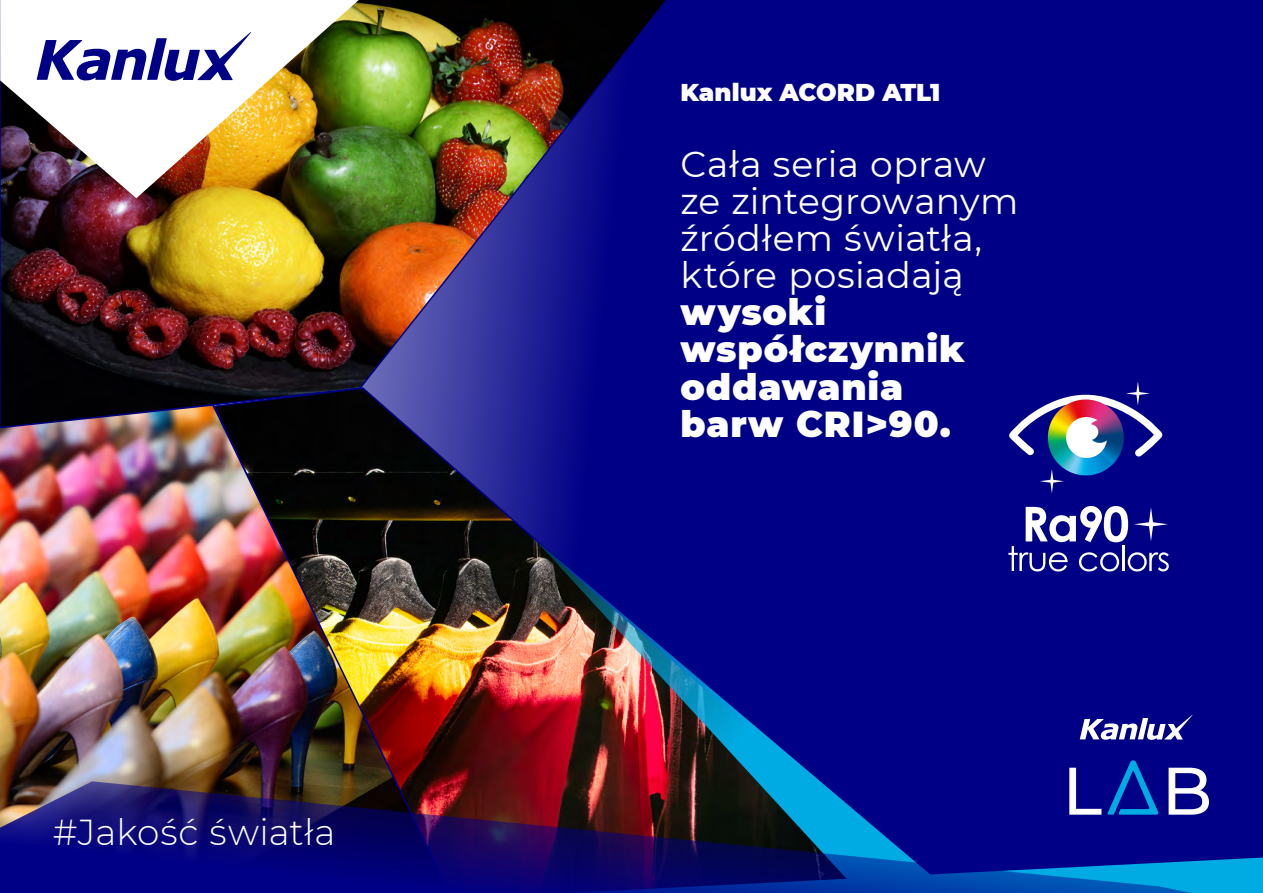
<style>
.page{position:relative;width:1263px;height:893px;background:#fff}
.page>*{position:absolute;margin:0;border:0;box-sizing:border-box;transform-origin:0 0}
.t1{font:36.15px/37.2px "Montserrat";letter-spacing:.005em;color:#fff}
.t2{font:900 36.15px/37.2px "Montserrat";letter-spacing:.025em;color:#fff}
.t3{font:300 36px "Montserrat";color:#fff}
.t4{font:900 24.3px "Montserrat";color:#fff}
</style>
<div class="page">
<div style="left:677px;top:0;width:586px;height:781px;background:#000087"></div>
<img style="left:0;top:0;width:677px;height:403px">
<svg style="left:212px;top:387px;width:750px;height:394px;background:#190f73"></svg>
<img style="left:0;top:403px;width:461px;height:378px">
<img style="left:0;top:0;width:359px;height:198px">
<svg style="left:37px;top:32px;width:214px;height:49px"></svg>
<svg style="left:534px;top:539px;width:403px;height:242px;background:#271c75"></svg>
<svg style="left:1080px;top:715px;width:112px;height:25px"></svg>
<svg style="left:1107px;top:760px;width:51px;height:21px"></svg>
<svg style="left:1069px;top:768px;width:32px;height:13px"></svg>
<svg style="left:1168px;top:768px;width:41px;height:13px"></svg>
<svg style="left:0;top:781px;width:1263px;height:112px;background:#141c72"></svg>
<svg style="left:1008px;top:506px;width:161px;height:65px"></svg>
<svg style="left:1009px;top:381px;width:153px;height:112px;background:#3e4098"></svg>
<p class="t3" style="left:53px;top:808px;width:284px">#Jakość światła</p>
<p class="t4" style="left:680px;top:74px;width:261px">Kanlux ACORD ATL1</p>
<p class="t1" style="left:680px;top:144px;width:339px">Cała seria opraw ze zintegrowanym źródłem światła, które posiadają</p>
<p class="t2" style="left:680px;top:292px;width:286px">wysoki współczynnik oddawania barw CRI&gt;90.</p>
</div>
